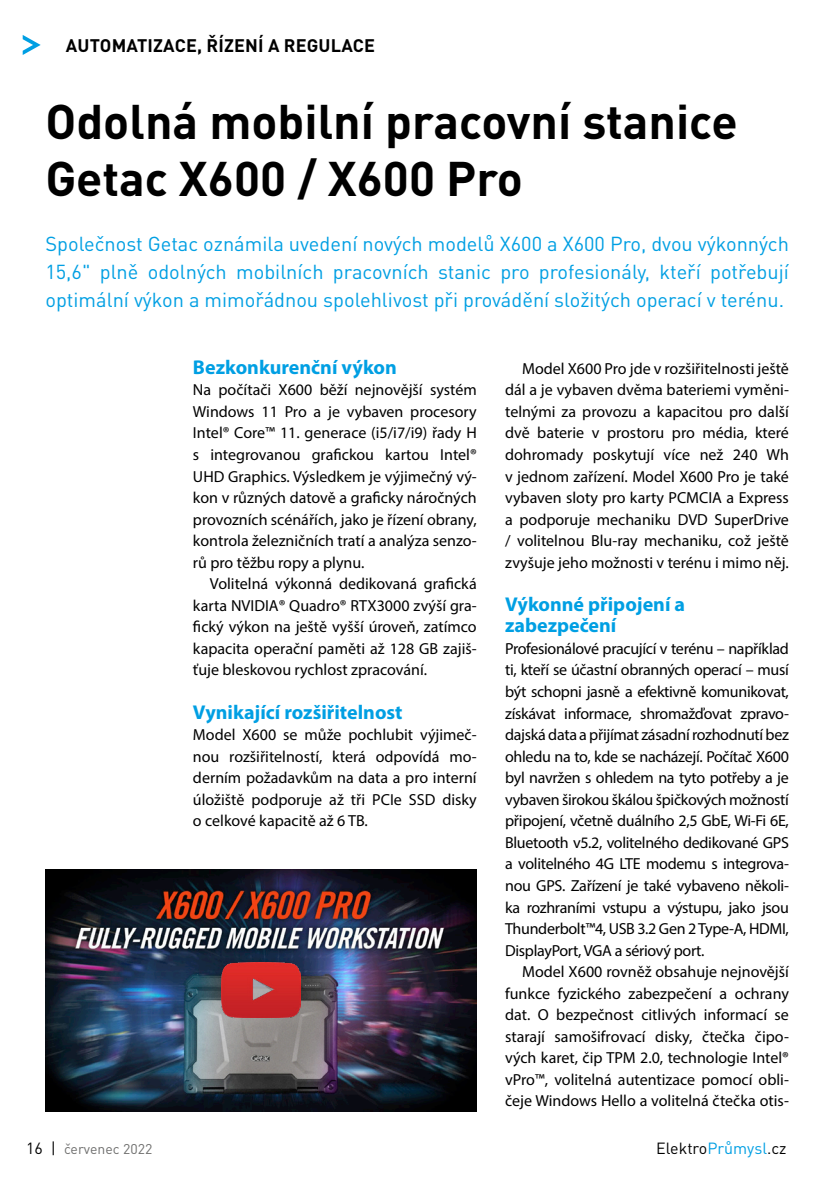
<style>
.page{position:relative;width:840px;height:1191px;background:#fff}
.page>*{position:absolute;margin:0;border:0;box-sizing:border-box;transform-origin:0 0}
.Nadpis_hlavní{font:700 48px "DIN Pro";color:#000}
.Perex{font:20px/28px "DIN Pro";color:#009fe3;text-align:justify}
.Nadpis{font:700 20px/21.6px "Myriad Pro";color:#009fe3}
.t1{font:700 18px "DIN Pro";letter-spacing:.01em;color:#000}
.Text_-_prni_odstavec{font:16px/21.6px "Myriad Pro";color:#000;text-align:justify}
.Text_-_další_odstave{font:16px/21.6px "Myriad Pro";color:#000;text-align:justify}
.t2{font:16px "DIN Pro";color:#000}
.t3{font:14px "DIN Pro";color:#6f6f6e}
.s1{font-size:16px;color:#000}
.s2{color:#009fe3}
</style>
<div class="page">
<svg style="left:23px;top:35px;width:18px;height:20px"></svg>
<img style="left:45px;top:869px;width:431px;height:242px">
<img style="left:222px;top:962px;width:78px;height:56px">
<p class="t1" style="left:66px;top:33px;width:310px">AUTOMATIZACE, ŘÍZENÍ A REGULACE</p>
<p class="Nadpis_hlavní" style="left:45px;top:89px;width:693px">Odolná mobilní pracovní stanice</p>
<p class="Nadpis_hlavní" style="left:45px;top:146px;width:479px">Getac X600 / X600 Pro</p>
<p class="Perex" style="left:45px;top:229px;width:744px">Společnost Getac oznámila uvedení nových modelů X600 a X600 Pro, dvou výkonných 15,6" plně odolných mobilních pracovních stanic pro profesionály, kteří potřebují optimální výkon a mimořádnou spolehlivost při provádění složitých operací v terénu.</p>
<p class="t3" style="left:26px;top:1139px;width:128px"><span class="s1">16 |</span> červenec 2022</p>
<p class="Nadpis" style="left:193px;top:355px;width:205px">Bezkonkurenční výkon</p>
<p class="Text_-_prni_odstavec" style="left:193px;top:379px;width:285px">Na počítači X600 běží nejnovější systém Windows 11 Pro a je vybaven procesory Intel® Core™ 11. generace (i5/i7/i9) řady H s integrovanou grafickou kartou Intel® UHD Graphics. Výsledkem je výjimečný vý&shy;kon v různých datově a graficky náročných provozních scénářích, jako je řízení obrany, kontrola železničních tratí a analýza senzo&shy;rů pro těžbu ropy a plynu.</p>
<p class="Text_-_další_odstave" style="left:193px;top:573px;width:285px;text-indent:17px">Volitelná výkonná dedikovaná grafická karta NVIDIA® Quadro® RTX3000 zvýší gra&shy;fický výkon na ještě vyšší úroveň, zatímco kapacita operační paměti až 128 GB zajiš&shy;ťuje bleskovou rychlost zpracování.</p>
<p class="Nadpis" style="left:193px;top:700px;width:211px">Vynikající rozšiřitelnost</p>
<p class="Text_-_prni_odstavec" style="left:193px;top:723px;width:285px">Model X600 se může pochlubit výjimeč&shy;nou rozšiřitelností, která odpovídá mo&shy;derním požadavkům na data a pro interní úložiště podporuje až tři PCIe SSD disky o celkové kapacitě až 6 TB.</p>
<p class="Text_-_další_odstave" style="left:505px;top:357px;width:285px;text-indent:17px">Model X600 Pro jde v rozšiřitelnosti ještě dál a je vybaven dvěma bateriemi vyměni&shy;telnými za provozu a kapacitou pro další dvě baterie v prostoru pro média, které dohromady poskytují více než 240 Wh v jednom zařízení. Model X600 Pro je také vybaven sloty pro karty PCMCIA a Express a podporuje mechaniku DVD SuperDrive / volitelnou Blu-ray mechaniku, což ještě zvyšuje jeho možnosti v terénu i mimo něj.</p>
<p class="Nadpis" style="left:505px;top:592px;width:181px">Výkonné připojení a zabezpečení</p>
<p class="Text_-_prni_odstavec" style="left:505px;top:637px;width:285px">Profesionálové pracující v terénu – například ti, kteří se účastní obranných operací – musí být schopni jasně a efektivně komunikovat, získávat informace, shromažďovat zpravo&shy;dajská data a přijímat zásadní rozhodnutí bez ohledu na to, kde se nacházejí. Počítač X600 byl navržen s ohledem na tyto potřeby a je vybaven širokou škálou špičkových možností připojení, včetně duálního 2,5 GbE, Wi-Fi 6E, Bluetooth v5.2, volitelného dedikované GPS a volitelného 4G LTE modemu s integrova&shy;nou GPS. Zařízení je také vybaveno několi&shy;ka rozhraními vstupu a výstupu, jako jsou Thunderbolt™4, USB 3.2 Gen 2 Type-A, HDMI, DisplayPort, VGA a sériový port.</p>
<p class="Text_-_další_odstave" style="left:505px;top:960px;width:285px;text-indent:17px">Model X600 rovněž obsahuje nejnovější funkce fyzického zabezpečení a ochrany dat. O bezpečnost citlivých informací se starají samošifrovací disky, čtečka čipo&shy;vých karet, čip TPM 2.0, technologie Intel® vPro™, volitelná autentizace pomocí obli&shy;čeje Windows Hello a volitelná čtečka otis-</p>
<p class="t2" style="left:656px;top:1137px;width:132px">Elektro<span class="s2">Průmysl</span>.cz</p>
</div>
